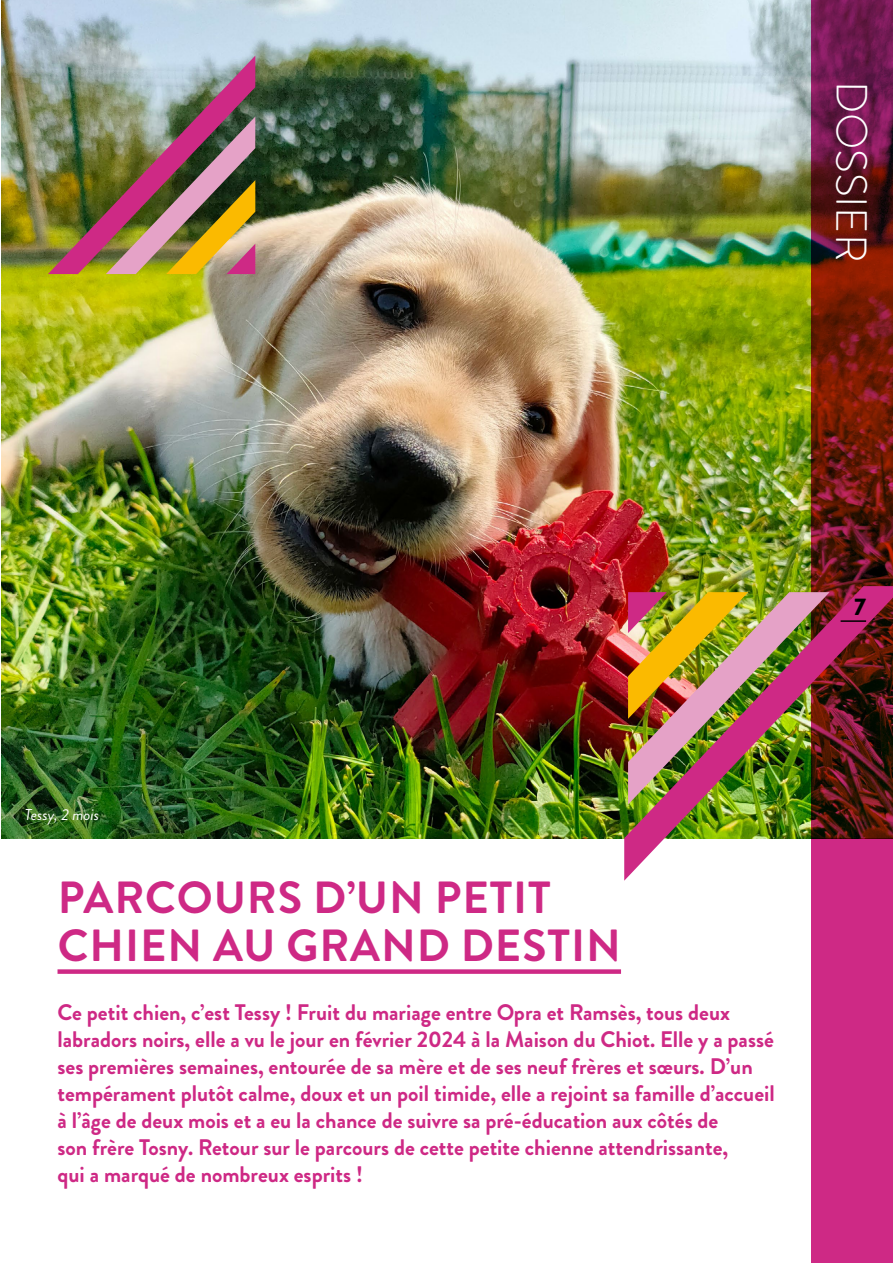
<style>
.page{position:relative;width:893px;height:1263px;background:#fff}
.page>*{position:absolute;margin:0;border:0;box-sizing:border-box;transform-origin:0 0}
.t1{font:700 45px/48px "Brandon Grotesque";letter-spacing:.02em;color:#ce2985}
.t2{font:300 43.5px "Brandon Grotesque";letter-spacing:-.005em;color:#fff}
.t3{font:900 24px "Brandon Grotesque";color:#000}
.t4{font:700 22.5px/27px "Brandon Grotesque";color:#ce2985}
.t5{font:italic 15.75px "Brandon Grotesque";color:#fff}
</style>
<div class="page">
<img style="left:1px;top:0;width:810px;height:838px">
<div style="left:58px;top:969px;width:563px;height:5px;background:#ce2985"></div>
<div style="left:811px;top:838px;width:82px;height:425px;background:#ce2985"></div>
<svg style="left:811px;top:0;width:82px;height:586px;background:#6b1820"></svg>
<img style="left:48px;top:56px;width:207px;height:218px">
<img style="left:106px;top:117px;width:149px;height:157px">
<img style="left:624px;top:586px;width:269px;height:295px">
<img style="left:628px;top:592px;width:202px;height:212px">
<hr style="left:841px;top:620px;width:25px;height:2px;background:#000">
<h2 class="t2" style="left:881px;top:81px;width:183px;rotate:90deg">DOSSIER</h2>
<p class="t5" style="left:25px;top:803px;width:76px">Tessy, 2 mois</p>
<h1 class="t1" style="left:58px;top:874px;width:564px">PARCOURS D’UN PETIT<br>CHIEN AU GRAND DESTIN</h1>
<p class="t4" style="left:58px;top:999px;width:719px">Ce petit chien, c’est Tessy ! Fruit du mariage entre Opra et Ramsès, tous deux labradors noirs, elle a vu le jour en février 2024 à la Maison du Chiot. Elle y a passé ses premières semaines, entourée de sa mère et de ses neuf frères et sœurs. D’un tempérament plutôt calme, doux et un poil timide, elle a rejoint sa famille d’accueil à l’âge de deux mois et a eu la chance de suivre sa pré-éducation aux côtés de<br>son frère Tosny. Retour sur le parcours de cette petite chienne attendrissante,<br>qui a marqué de nombreux esprits !</p>
<p class="t3" style="left:860px;top:589px;width:13px">7</p>
<p class="t3" style="left:854px;top:590px;width:13px">7</p>
</div>
